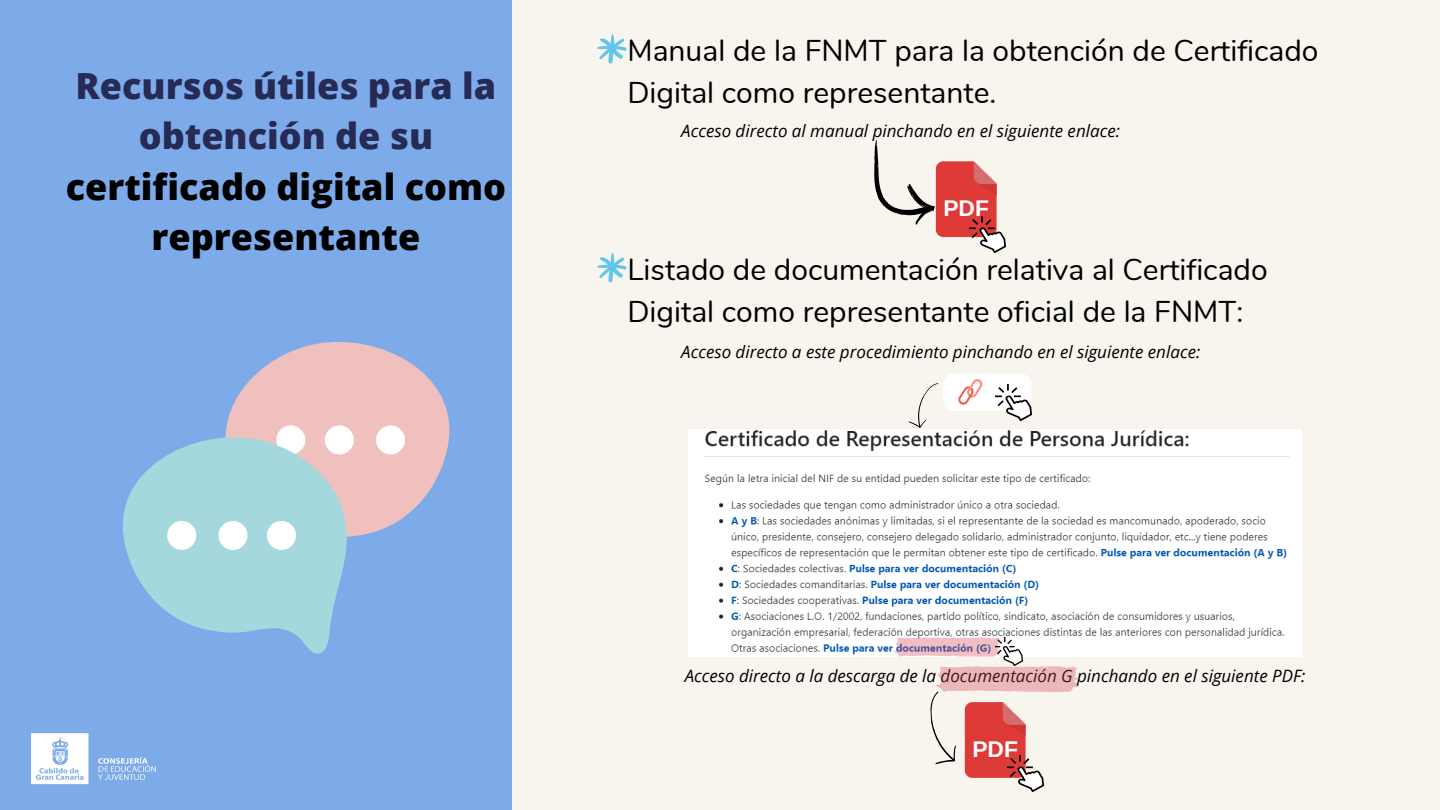
<style>
.page{position:relative;width:1440px;height:810px;background:#7dabea}
.page>*{position:absolute;margin:0;border:0;box-sizing:border-box;transform-origin:0 0}
.t1{font:800 36px/50.2px "Open Sans";color:#000;text-align:center}
.t2{font:800 36px/50.2px "Open Sans";color:#262a55;text-align:center}
.t3{font:30px/42px "Nunito";color:#000}
.t4{font:700 22.7px "Liberation Sans";color:#fff}
.t5{font:italic 17px "Open Sans";color:#000}
</style>
<div class="page">
<div style="left:512px;top:0;width:928px;height:810px;background:#f8f5ef"></div>
<svg style="left:226px;top:341px;width:224px;height:196px;fill:#f0c0bf"></svg>
<svg style="left:376px;top:425px;width:29px;height:29px"></svg>
<svg style="left:325px;top:425px;width:29px;height:29px"></svg>
<svg style="left:276px;top:425px;width:29px;height:3px"></svg>
<svg style="left:123px;top:428px;width:224px;height:226px;fill:#a5d8dc"></svg>
<svg style="left:167px;top:521px;width:29px;height:29px"></svg>
<svg style="left:218px;top:521px;width:29px;height:29px"></svg>
<svg style="left:267px;top:521px;width:29px;height:29px"></svg>
<img style="left:31px;top:733px;width:125px;height:52px">
<svg style="left:597px;top:34px;width:30px;height:30px"></svg>
<svg style="left:597px;top:253px;width:30px;height:30px"></svg>
<div style="left:943px;top:374px;width:89px;height:37px;background:#fff;border-radius:11px"></div>
<svg style="left:958px;top:379px;width:25px;height:26px"></svg>
<img style="left:688px;top:429px;width:614px;height:227px">
<img style="left:995px;top:384px;width:36px;height:36px">
<img style="left:1018px;top:778px;width:25px;height:13px">
<svg style="left:894px;top:637px;width:107px;height:20px;background:#d9b5c2"></svg>
<img style="left:995px;top:638px;width:28px;height:28px">
<svg style="left:906px;top:383px;width:41px;height:47px"></svg>
<svg style="left:930px;top:666px;width:148px;height:112px"></svg>
<svg style="left:874px;top:140px;width:123px;height:97px"></svg>
<img style="left:969px;top:216px;width:36px;height:36px">
<h1 class="t2" style="left:76px;top:60px;width:422px">Recursos útiles para la obtención de su</h1>
<h1 class="t1" style="left:66px;top:161px;width:442px">certificado digital como representante</h1>
<h2 class="t3" style="left:627px;top:30px;width:693px">Manual de la FNMT para la obtención de Certificado<br>Digital como representante.</h2>
<p class="t5" style="left:681px;top:118px;width:440px">Acceso directo al manual pinchando en el siguiente enlace:</p>
<h3 class="t4" style="left:943px;top:196px;width:47px">PDF</h3>
<h2 class="t3" style="left:627px;top:249px;width:642px">Listado de documentación relativa al Certificado<br>Digital como representante oficial de la FNMT:</h2>
<p class="t5" style="left:681px;top:340px;width:521px">Acceso directo a este procedimiento pinchando en el siguiente enlace:</p>
<p class="t5" style="left:685px;top:664px;width:622px">Acceso directo a la descarga de la documentación G pinchando en el siguiente PDF:</p>
<h3 class="t4" style="left:972px;top:736px;width:47px">PDF</h3>
</div>
